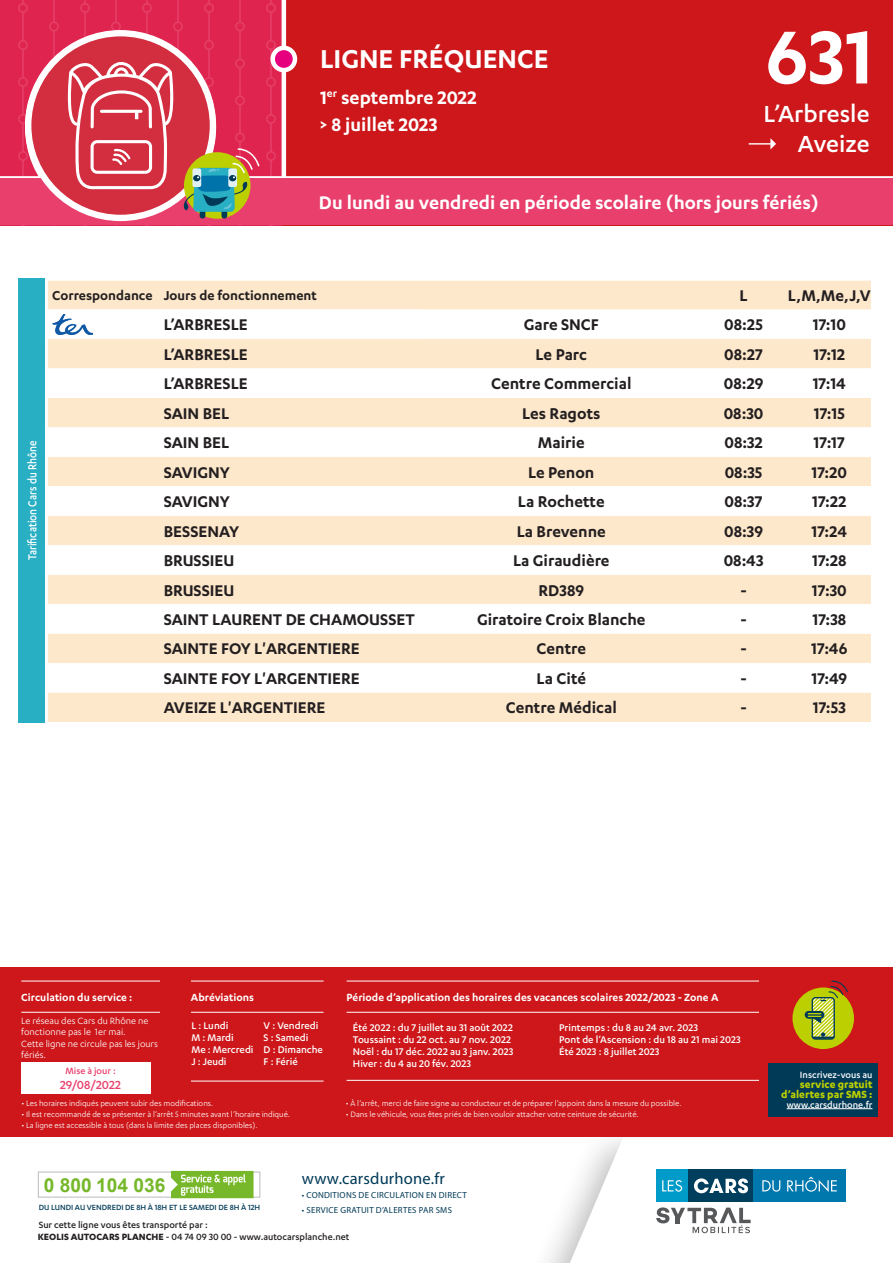
<style>
.page{position:relative;width:893px;height:1263px;background:#fff}
.page>*{position:absolute;margin:0;border:0;box-sizing:border-box;transform-origin:0 0}
.Num_Ligne{font:600 87px "Karbon";color:#fff}
.t1{font:600 30px "Karbon";color:#fff}
.t2{font:500 27px "Karbon";color:#fff}
.t3{font:600 21px/27px "Karbon";color:#fff}
.t4{font:700 19.2px "Arial";color:#76b82a}
.t5{font:600 18px "Karbon";color:#231f20}
.t6{font:16.5px "Myriad Pro";letter-spacing:.01em;color:#003a57}
.t7{font:600 15px "Karbon";color:#231f20}
.t8{font:500 13.5px "Karbon";color:#fff;scale:.85 1}
.t9{font:500 13.5px "Karbon";color:#e93f6c}
.t10{font:600 12px "Karbon";color:#fff}
.t11{font:700 12px/9.9px "Karbon";color:#bccf00;text-align:right}
.t12{font:500 11.25px/12px "Karbon";color:#fff}
.t13{font:500 10.5px "Karbon";color:#231f20}
.t14{font:10.5px/10.5px "Karbon";color:#fff}
.t15{font:500 10.5px "Karbon";color:#fff}
.t16{font:500 10.5px "Karbon";color:#e93f6c}
.t17{font:9px "Karbon";color:#fff}
.t18{font:8.85px "Myriad Pro";letter-spacing:.03em;color:#003a57}
.t19{font:500 8.7px "Karbon";color:#003a57}
.s1{font-weight:700}
</style>
<div class="page">
<div style="left:0;top:967px;width:893px;height:173px;background:#cd171a"></div>
<hr style="left:21px;top:981px;width:139px;height:1px;background:#fff">
<hr style="left:21px;top:1012px;width:139px;height:1px;background:#fff">
<hr style="left:191px;top:981px;width:133px;height:1px;background:#fff">
<hr style="left:191px;top:1012px;width:133px;height:1px;background:#fff">
<hr style="left:191px;top:1081px;width:133px;height:1px;background:#fff">
<hr style="left:347px;top:981px;width:412px;height:1px;background:#fff">
<hr style="left:347px;top:1012px;width:412px;height:1px;background:#fff">
<hr style="left:347px;top:1080px;width:412px;height:1px;background:#fff">
<div style="left:21px;top:1062px;width:130px;height:32px;background:#fff"></div>
<div style="left:792px;top:987px;width:62px;height:62px;background:#bccf00;border-radius:50%"></div>
<div style="left:812px;top:997px;width:23px;height:43px;border:1px solid #003a57;border-radius:3px"></div>
<svg style="left:805px;top:1011px;width:19px;height:8px"></svg>
<svg style="left:808px;top:980px;width:40px;height:59px"></svg>
<div style="left:768px;top:1063px;width:110px;height:54px;background:#003a57"></div>
<hr style="left:787px;top:1108px;width:85px;height:1px;background:#fff">
<div style="left:0;top:1137px;width:893px;height:126px;background:#fff"></div>
<svg style="left:560px;top:1138px;width:286px;height:125px"></svg>
<svg style="left:38px;top:1171px;width:222px;height:27px"></svg>
<div style="left:0;top:0;width:893px;height:225px;background:#cd171a"></div>
<svg style="left:0;top:0;width:282px;height:176px;background:#df2b55"></svg>
<svg style="left:0;top:176px;width:893px;height:3px;background:#f4b2c2"></svg>
<hr style="left:282px;top:0;width:4px;height:178px;background:#fff">
<svg style="left:273px;top:48px;width:22px;height:22px"></svg>
<div style="left:270px;top:46px;width:27px;height:26px;border:4px solid #fff;border-radius:50%"></div>
<div style="left:0;top:179px;width:893px;height:46px;background:#e93f6c"></div>
<svg style="left:28px;top:33px;width:185px;height:185px;background:#d95260"></svg>
<div style="left:25px;top:30px;width:191px;height:191px;border:6px solid #fff;border-radius:50%"></div>
<svg style="left:184px;top:152px;width:67px;height:67px"></svg>
<div style="left:200px;top:209px;width:5px;height:9px;background:#003a57;border-radius:3px"></div>
<div style="left:221px;top:209px;width:6px;height:9px;background:#003a57;border-radius:3px"></div>
<svg style="left:51px;top:57px;width:208px;height:155px;background:#cf5863"></svg>
<svg style="left:770px;top:138px;width:6px;height:12px"></svg>
<hr style="left:749px;top:143px;width:22px;height:2px;background:#fff">
<div style="left:19px;top:279px;width:26px;height:444px;background:#28afc4"></div>
<div style="left:48px;top:281px;width:823px;height:441px;background:#fee8cb"></div>
<svg style="left:48px;top:309px;width:823px;height:383px"></svg>
<img style="left:52px;top:314px;width:41px;height:20px">
<h2 class="t1" style="left:320px;top:42px;width:230px">LIGNE FRÉQUENCE</h2>
<p class="t3" style="left:320px;top:83px;width:158px">1<sup>er</sup> septembre 2022 &gt; 8 juillet 2023</p>
<p class="Num_Ligne" style="left:766px;top:8px;width:109px">631</p>
<p class="t2" style="left:764px;top:99px;width:107px">L’Arbresle</p>
<p class="t2" style="left:798px;top:129px;width:73px">Aveize</p>
<p class="t3" style="left:319px;top:188px;width:502px">Du lundi au vendredi en période scolaire (hors jours fériés)</p>
<p class="t8" style="left:25px;top:560px;width:142px;rotate:-90deg">Tarification Cars du Rhône</p>
<p class="t7" style="left:52px;top:287px;width:102px">Correspondance</p>
<p class="t7" style="left:164px;top:287px;width:155px">Jours de fonctionnement</p>
<p class="t5" style="left:740px;top:286px;width:10px">L</p>
<p class="t5" style="left:788px;top:286px;width:84px">L,M,Me,J,V</p>
<p class="t5" style="left:164px;top:315px;width:86px">L’ARBRESLE</p>
<p class="t5" style="left:524px;top:315px;width:77px">Gare SNCF</p>
<p class="t5" style="left:724px;top:315px;width:40px">08:25</p>
<p class="t5" style="left:813px;top:315px;width:35px">17:10</p>
<p class="t5" style="left:164px;top:344px;width:86px">L’ARBRESLE</p>
<p class="t5" style="left:536px;top:344px;width:53px">Le Parc</p>
<p class="t5" style="left:724px;top:344px;width:40px">08:27</p>
<p class="t5" style="left:813px;top:344px;width:33px">17:12</p>
<p class="t5" style="left:164px;top:374px;width:86px">L’ARBRESLE</p>
<p class="t5" style="left:491px;top:374px;width:142px">Centre Commercial</p>
<p class="t5" style="left:724px;top:374px;width:41px">08:29</p>
<p class="t5" style="left:813px;top:374px;width:35px">17:14</p>
<p class="t5" style="left:164px;top:403px;width:67px">SAIN BEL</p>
<p class="t5" style="left:522px;top:403px;width:80px">Les Ragots</p>
<p class="t5" style="left:724px;top:403px;width:41px">08:30</p>
<p class="t5" style="left:814px;top:403px;width:33px">17:15</p>
<p class="t5" style="left:164px;top:433px;width:67px">SAIN BEL</p>
<p class="t5" style="left:538px;top:433px;width:48px">Mairie</p>
<p class="t5" style="left:724px;top:433px;width:40px">08:32</p>
<p class="t5" style="left:813px;top:433px;width:33px">17:17</p>
<p class="t5" style="left:164px;top:462px;width:68px">SAVIGNY</p>
<p class="t5" style="left:528px;top:462px;width:68px">Le Penon</p>
<p class="t5" style="left:725px;top:462px;width:39px">08:35</p>
<p class="t5" style="left:811px;top:462px;width:37px">17:20</p>
<p class="t5" style="left:164px;top:491px;width:68px">SAVIGNY</p>
<p class="t5" style="left:518px;top:491px;width:88px">La Rochette</p>
<p class="t5" style="left:725px;top:491px;width:40px">08:37</p>
<p class="t5" style="left:812px;top:491px;width:36px">17:22</p>
<p class="t5" style="left:164px;top:521px;width:77px">BESSENAY</p>
<p class="t5" style="left:517px;top:521px;width:91px">La Brevenne</p>
<p class="t5" style="left:724px;top:521px;width:40px">08:39</p>
<p class="t5" style="left:811px;top:521px;width:37px">17:24</p>
<p class="t5" style="left:164px;top:550px;width:72px">BRUSSIEU</p>
<p class="t5" style="left:513px;top:550px;width:98px">La Giraudière</p>
<p class="t5" style="left:724px;top:550px;width:41px">08:43</p>
<p class="t5" style="left:812px;top:550px;width:36px">17:28</p>
<p class="t5" style="left:164px;top:580px;width:72px">BRUSSIEU</p>
<p class="t5" style="left:539px;top:580px;width:47px">RD389</p>
<p class="t5" style="left:740px;top:580px;width:8px">-</p>
<p class="t5" style="left:812px;top:580px;width:36px">17:30</p>
<p class="t5" style="left:164px;top:609px;width:253px">SAINT LAURENT DE CHAMOUSSET</p>
<p class="t5" style="left:477px;top:609px;width:170px">Giratoire Croix Blanche</p>
<p class="t5" style="left:740px;top:609px;width:8px">-</p>
<p class="t5" style="left:812px;top:609px;width:35px">17:38</p>
<p class="t5" style="left:164px;top:639px;width:198px">SAINTE FOY L'ARGENTIERE</p>
<p class="t5" style="left:536px;top:639px;width:51px">Centre</p>
<p class="t5" style="left:740px;top:639px;width:8px">-</p>
<p class="t5" style="left:811px;top:639px;width:38px">17:46</p>
<p class="t5" style="left:164px;top:668px;width:198px">SAINTE FOY L'ARGENTIERE</p>
<p class="t5" style="left:537px;top:668px;width:51px">La Cité</p>
<p class="t5" style="left:740px;top:668px;width:8px">-</p>
<p class="t5" style="left:811px;top:668px;width:37px">17:49</p>
<p class="t5" style="left:164px;top:698px;width:163px">AVEIZE L'ARGENTIERE</p>
<p class="t5" style="left:506px;top:698px;width:113px">Centre Médical</p>
<p class="t5" style="left:740px;top:698px;width:8px">-</p>
<p class="t5" style="left:813px;top:698px;width:35px">17:53</p>
<p class="t10" style="left:21px;top:990px;width:113px">Circulation du service :</p>
<p class="t10" style="left:191px;top:990px;width:65px">Abréviations</p>
<p class="t10" style="left:347px;top:990px;width:373px">Période d’application des horaires des vacances scolaires 2022/2023 - Zone A</p>
<p class="t14" style="left:21px;top:1015px;width:129px">Le réseau des Cars du Rhône ne fonctionne pas le 1er mai.</p>
<p class="t14" style="left:21px;top:1039px;width:138px">Cette ligne ne circule pas les jours fériés.</p>
<p class="t16" style="left:65px;top:1065px;width:52px">Mise à jour :</p>
<p class="t9" style="left:60px;top:1077px;width:63px">29/08/2022</p>
<p class="t12" style="left:191px;top:1019px;width:64px">L : Lundi<br>M : Mardi<br>Me : Mercredi<br>J : Jeudi</p>
<p class="t12" style="left:264px;top:1019px;width:61px">V : Vendredi<br>S : Samedi<br>D : Dimanche<br>F : Férié</p>
<p class="t17" style="left:21px;top:1098px;width:193px">• Les horaires indiqués peuvent subir des modifications.</p>
<p class="t17" style="left:21px;top:1109px;width:270px">• Il est recommandé de se présenter à l’arrêt 5 minutes avant l’horaire indiqué.</p>
<p class="t17" style="left:21px;top:1120px;width:238px">• La ligne est accessible à tous (dans la limite des places disponibles).</p>
<p class="t12" style="left:353px;top:1021px;width:162px">Été 2022 : du 7 juillet au 31 août 2022<br>Toussaint : du 22 oct. au 7 nov. 2022<br>Noël : du 17 déc. 2022 au 3 janv. 2023<br>Hiver : du 4 au 20 fév. 2023</p>
<p class="t12" style="left:559px;top:1021px;width:183px">Printemps : du 8 au 24 avr. 2023<br>Pont de l’Ascension : du 18 au 21 mai 2023<br>Été 2023 : 8 juillet 2023</p>
<p class="t17" style="left:346px;top:1099px;width:337px">• À l’arrêt, merci de faire signe au conducteur et de préparer l’appoint dans la mesure du possible.</p>
<p class="t17" style="left:346px;top:1110px;width:294px">• Dans le véhicule, vous êtes priés de bien vouloir attacher votre ceinture de sécurité.</p>
<p class="t4" style="left:44px;top:1171px;width:123px">0 800 104 036</p>
<p class="t6" style="left:302px;top:1168px;width:144px">www.carsdurhone.fr</p>
<p class="t18" style="left:302px;top:1190px;width:167px">• CONDITIONS DE CIRCULATION EN DIRECT</p>
<p class="t19" style="left:39px;top:1202px;width:223px">DU LUNDI AU VENDREDI DE 8H À 18H ET LE SAMEDI DE 8H À 12H</p>
<p class="t18" style="left:302px;top:1204px;width:152px">• SERVICE GRATUIT D’ALERTES PAR SMS</p>
<p class="t13" style="left:39px;top:1219px;width:171px">Sur cette ligne vous êtes transporté par :</p>
<p class="t13" style="left:38px;top:1230px;width:313px"><span class="s1">KEOLIS AUTOCARS PLANCHE</span> - 04 74 09 30 00 - www.autocarsplanche.net</p>
<p class="t15" style="left:800px;top:1069px;width:74px">Inscrivez-vous au</p>
<p class="t11" style="left:781px;top:1079px;width:93px">service gratuit d’alertes par SMS :</p>
<p class="t15" style="left:787px;top:1098px;width:87px">www.carsdurhone.fr</p>
</div>
